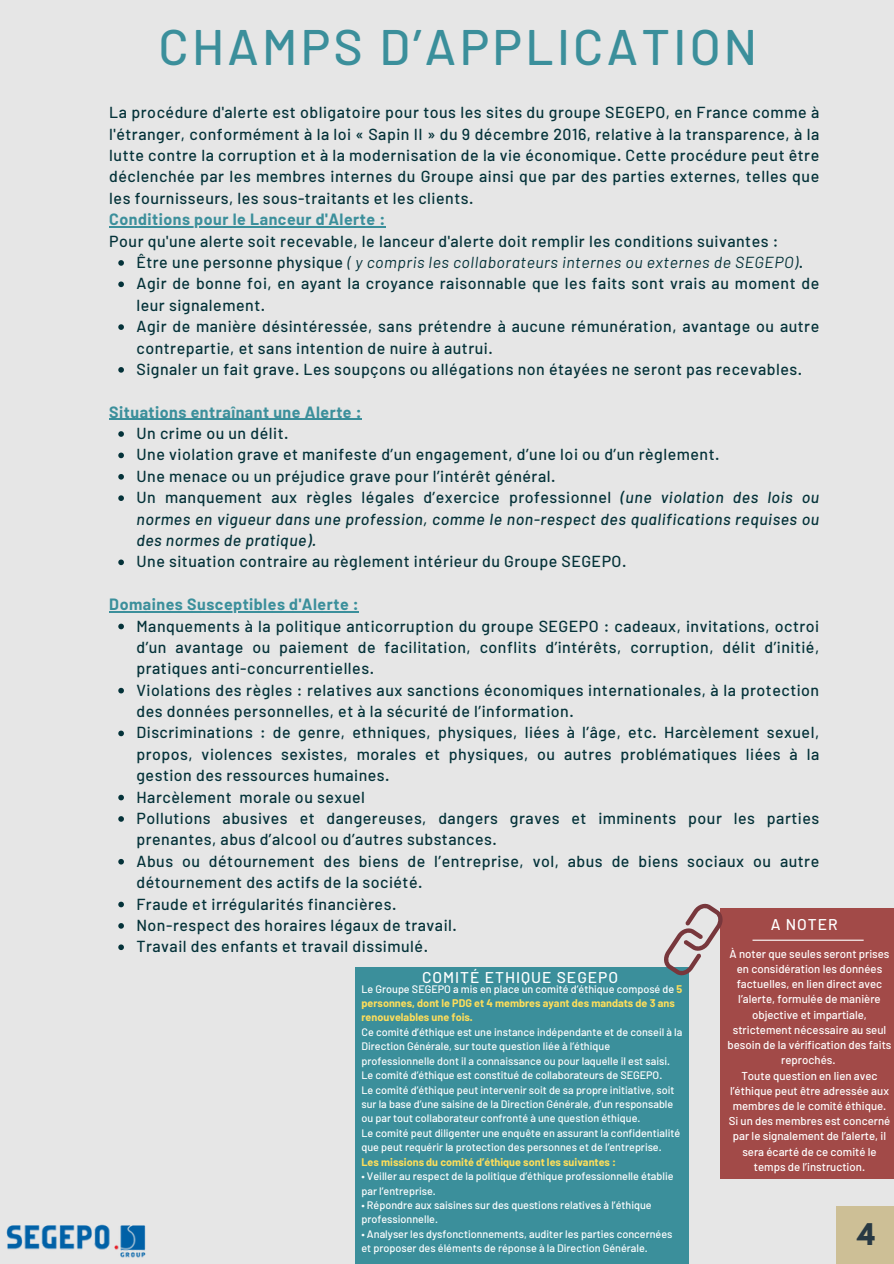
<style>
.page{position:relative;width:894px;height:1264px;background:#fff}
.page>*{position:absolute;margin:0;border:0;box-sizing:border-box;transform-origin:0 0}
.t1{font:500 49.8px "Barlow";letter-spacing:.065em;color:#3b8f9b}
.t2{font:700 26.4px "League Spartan";color:#283943}
.t3{font:500 15.9px/21.3px "Barlow";letter-spacing:.03em;color:#043239}
.t4{font:italic 500 15.9px/21.3px "Barlow";letter-spacing:.03em;color:#043239;text-align:justify}
.t5{font:700 15.9px "Barlow";letter-spacing:.03em;color:#3b8f9b}
.t6{font:italic 15.9px "Barlow";letter-spacing:.03em;color:#043239}
.t7{font:500 15.6px "Barlow";letter-spacing:.065em;color:#fff}
.t8{font:500 11.4px/15.1px "Barlow";color:#fff;text-align:center}
.t9{font:500 10.8px/14.4px "Barlow";color:#fff}
.t10{font:700 10.8px/14.4px "Barlow";color:#ffde59}
.s1{font-weight:500;font-style:normal}
.s2{font-style:normal}
.s3{font-weight:500;color:#fff}
</style>
<div class="page">
<div style="left:0;top:0;width:893px;height:1263px;background:#e6e6e6"></div>
<img style="left:6px;top:1224px;width:140px;height:34px">
<hr style="left:109px;top:226px;width:124px;height:1px;background:#3b8f9b">
<hr style="left:233px;top:226px;width:152px;height:1px;background:#3b8f9b">
<svg style="left:118px;top:260px;width:6px;height:6px"></svg>
<svg style="left:118px;top:281px;width:6px;height:6px"></svg>
<svg style="left:118px;top:324px;width:6px;height:6px"></svg>
<svg style="left:118px;top:367px;width:6px;height:5px"></svg>
<hr style="left:119px;top:419px;width:243px;height:1px;background:#3b8f9b">
<svg style="left:118px;top:431px;width:6px;height:6px"></svg>
<svg style="left:118px;top:452px;width:6px;height:6px"></svg>
<svg style="left:118px;top:474px;width:6px;height:5px"></svg>
<svg style="left:118px;top:495px;width:6px;height:6px"></svg>
<svg style="left:118px;top:559px;width:6px;height:6px"></svg>
<hr style="left:120px;top:611px;width:239px;height:1px;background:#3b8f9b">
<svg style="left:118px;top:623px;width:6px;height:6px"></svg>
<svg style="left:118px;top:687px;width:6px;height:6px"></svg>
<svg style="left:118px;top:730px;width:6px;height:6px"></svg>
<svg style="left:118px;top:794px;width:6px;height:6px"></svg>
<svg style="left:118px;top:816px;width:6px;height:5px"></svg>
<svg style="left:118px;top:858px;width:6px;height:6px"></svg>
<svg style="left:118px;top:901px;width:6px;height:6px"></svg>
<svg style="left:118px;top:923px;width:6px;height:5px"></svg>
<svg style="left:118px;top:944px;width:6px;height:6px"></svg>
<div style="left:720px;top:908px;width:173px;height:270px;background:#a24a48"></div>
<hr style="left:752px;top:939px;width:111px;height:1px;background:#fff">
<div style="left:355px;top:967px;width:333px;height:296px;background:#3b8f9b"></div>
<svg style="left:664px;top:903px;width:59px;height:77px"></svg>
<div style="left:836px;top:1206px;width:57px;height:57px;background:#cdbf96"></div>
<p class="t1" style="left:158px;top:15px;width:600px">CHAMPS D’APPLICATION</p>
<h3 class="t3" style="left:109px;top:101px;width:711px;text-align:justify">La procédure d'alerte est obligatoire pour tous les sites du groupe SEGEPO, en France comme à l'étranger, conformément à la loi « Sapin II » du 9 décembre 2016, relative à la transparence, à la lutte contre la corruption et à la modernisation de la vie économique. Cette procédure peut être déclenchée par les membres internes du Groupe ainsi que par des parties externes, telles que les fournisseurs, les sous-traitants et les clients.</h3>
<p class="t5" style="left:109px;top:209px;width:277px">Conditions pour le Lanceur d'Alerte :</p>
<p class="t3" style="left:109px;top:229px;width:670px">Pour qu'une alerte soit recevable, le lanceur d'alerte doit remplir les conditions suivantes :</p>
<p class="t6" style="left:136px;top:252px;width:668px"><span class="s1">Être une personne physique</span> ( y compris les collaborateurs internes ou externes de SEGEPO)<span class="s1">.</span></p>
<p class="t3" style="left:136px;top:272px;width:684px">Agir de bonne foi, en ayant la croyance raisonnable que les faits sont vrais au moment de</p>
<p class="t3" style="left:136px;top:294px;width:130px">leur signalement.</p>
<p class="t3" style="left:136px;top:315px;width:684px">Agir de manière désintéressée, sans prétendre à aucune rémunération, avantage ou autre contrepartie, et sans intention de nuire à autrui.</p>
<p class="t3" style="left:136px;top:358px;width:667px">Signaler un fait grave. Les soupçons ou allégations non étayées ne seront pas recevables.</p>
<p class="t5" style="left:109px;top:402px;width:254px">Situations entraînant une Alerte :</p>
<h3 class="t3" style="left:136px;top:422px;width:153px">Un crime ou un délit.</h3>
<p class="t3" style="left:136px;top:443px;width:584px">Une violation grave et manifeste d’un engagement, d’une loi ou d’un règlement.</p>
<p class="t3" style="left:136px;top:465px;width:420px">Une menace ou un préjudice grave pour l’intérêt général.</p>
<p class="t4" style="left:136px;top:486px;width:684px"><span class="s2">Un manquement aux règles légales d’exercice professionnel</span> (une violation des lois ou normes en vigueur dans une profession, comme le non-respect des qualifications requises ou des normes de pratique).</p>
<p class="t3" style="left:136px;top:550px;width:491px">Une situation contraire au règlement intérieur du Groupe SEGEPO.</p>
<p class="t5" style="left:109px;top:594px;width:251px">Domaines Susceptibles d'Alerte :</p>
<h3 class="t3" style="left:136px;top:614px;width:684px">Manquements à la politique anticorruption du groupe SEGEPO : cadeaux, invitations, octroi</h3>
<p class="t3" style="left:136px;top:636px;width:684px">d’un avantage ou paiement de facilitation, conflits d’intérêts, corruption, délit d’initié, pratiques anti-concurrentielles.<br>Violations des règles : relatives aux sanctions économiques internationales, à la protection</p>
<p class="t3" style="left:136px;top:700px;width:684px">des données personnelles, et à la sécurité de l’information.<br>Discriminations : de genre, ethniques, physiques, liées à l’âge, etc. Harcèlement sexuel,</p>
<p class="t3" style="left:136px;top:742px;width:684px">propos, violences sexistes, morales et physiques, ou autres problématiques liées à la gestion des ressources humaines.<br>Harcèlement</p>
<p class="t3" style="left:136px;top:785px;width:684px;text-indent:103px">morale ou sexuel<br>Pollutions abusives et dangereuses, dangers graves et imminents pour les parties</p>
<p class="t3" style="left:136px;top:828px;width:684px">prenantes, abus d’alcool ou d’autres substances.<br>Abus ou détournement des biens de l’entreprise, vol, abus de biens sociaux ou autre</p>
<p class="t3" style="left:136px;top:871px;width:287px">détournement des actifs de la société.<br>Fraude et irrégularités financières.</p>
<p class="t3" style="left:136px;top:913px;width:322px">Non-respect des horaires légaux de travail.</p>
<p class="t3" style="left:136px;top:935px;width:293px">Travail des enfants et travail dissimulé.</p>
<p class="t7" style="left:770px;top:914px;width:68px">A NOTER</p>
<h2 class="t8" style="left:727px;top:945px;width:165px">À noter que seules seront prises en considération les données factuelles, en lien direct avec l’alerte, formulée de manière objective et impartiale, strictement nécessaire au seul besoin de la vérification des faits reprochés.</h2>
<p class="t8" style="left:729px;top:1067px;width:160px">Toute question en lien avec l’éthique peut être adressée aux membres de le comité éthique.</p>
<p class="t8" style="left:728px;top:1113px;width:163px">Si un des membres est concerné par le signalement de l’alerte, il sera écarté de ce comité le temps de l’instruction.</p>
<p class="t7" style="left:422px;top:967px;width:197px">COMITÉ ETHIQUE SEGEPO</p>
<p class="t10" style="left:361px;top:981px;width:322px"><span class="s3">Le Groupe SEGEPO a mis en place un comité d’éthique composé de</span> 5 personnes, dont le PDG et 4 membres ayant des mandats de 3 ans renouvelables une fois.</p>
<h2 class="t9" style="left:361px;top:1024px;width:322px">Ce comité d’éthique est une instance indépendante et de conseil à la<br>Direction Générale, sur toute question liée à l’éthique professionnelle dont il a connaissance ou pour laquelle il est saisi.</h2>
<p class="t9" style="left:361px;top:1067px;width:302px">Le comité d’éthique est constitué de collaborateurs de SEGEPO.</p>
<p class="t9" style="left:361px;top:1082px;width:314px;text-align:justify">Le comité d’éthique peut intervenir soit de sa propre initiative, soit sur la base d’une saisine de la Direction Générale, d’un responsable ou par tout collaborateur confronté à une question éthique.</p>
<p class="t9" style="left:361px;top:1125px;width:320px">Le comité peut diligenter une enquête en assurant la confidentialité que peut requérir la protection des personnes et de l’entreprise.</p>
<p class="t10" style="left:361px;top:1154px;width:256px">Les missions du comité d’éthique sont les suivantes :</p>
<p class="t9" style="left:361px;top:1168px;width:313px">• Veiller au respect de la politique d’éthique professionnelle établie par l’entreprise.</p>
<p class="t9" style="left:361px;top:1197px;width:292px">• Répondre aux saisines sur des questions relatives à l’éthique professionnelle.</p>
<p class="t9" style="left:361px;top:1226px;width:312px">• Analyser les dysfonctionnements, auditer les parties concernées et proposer des éléments de réponse à la Direction Générale.</p>
<p class="t2" style="left:857px;top:1221px;width:19px">4</p>
</div>
